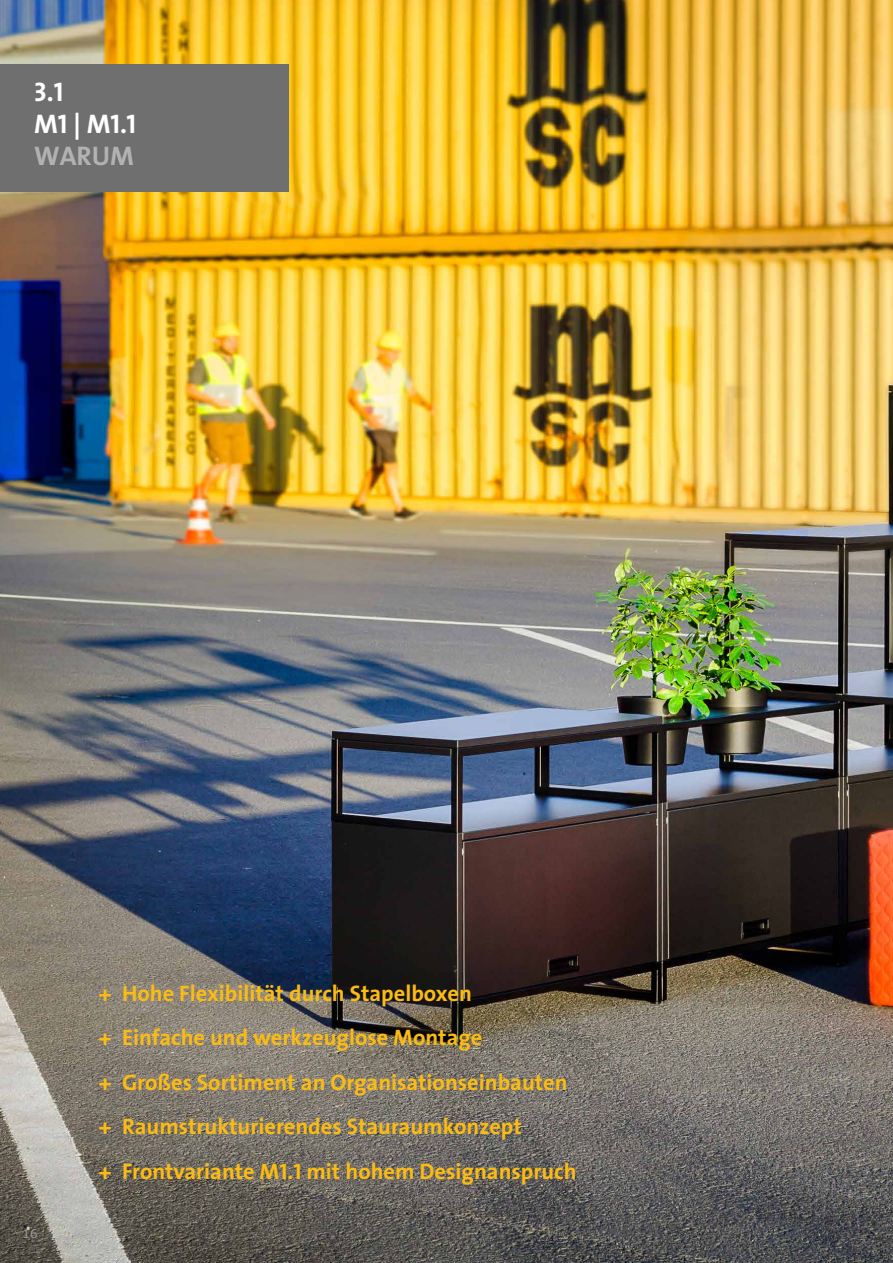
<style>
.page{position:relative;width:893px;height:1263px;background:#fff}
.page>*{position:absolute;margin:0;border:0;box-sizing:border-box;transform-origin:0 0}
.t1{font:27px/32.4px "The Sans Bold Caps";color:#fff}
.t2{font:27px "The Sans Bold Caps";color:#b3b2b2}
.t3{font:700 22.5px/44.5px "The Sans";color:#fabc14}
.s1{font-family:"The Sans Bold Caps";font-weight:400}
</style>
<div class="page">
<img style="left:0;top:0;width:893px;height:1263px">
<div style="left:0;top:64px;width:288px;height:127px;background:#706f6f"></div>
<p class="t1" style="left:34px;top:75px;width:104px">3.1<br>M1 | M1.1</p>
<p class="t2" style="left:34px;top:134px;width:102px">WARUM</p>
<p class="t3" style="left:99px;top:970px;width:479px">+ Hohe Flexibilität durch Stapelboxen<br>+ Einfache und werkzeuglose Montage<br>+ Großes Sortiment an Organisationseinbauten + Raumstrukturierendes Stauraumkonzept<br>+ Frontvariante M<span class="s1">1</span>.<span class="s1">1</span> mit hohem Designanspruch</p>
</div>
